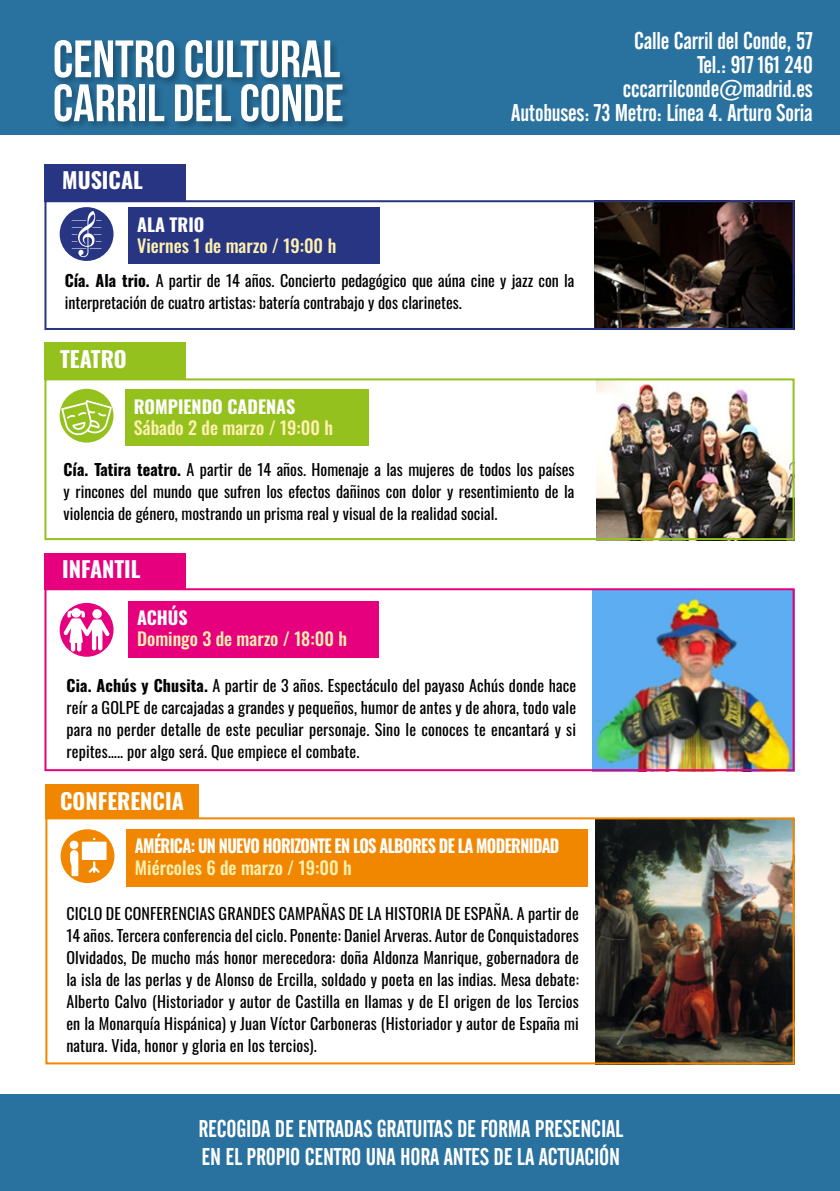
<style>
.page{position:relative;width:840px;height:1191px;background:#fff}
.page>*{position:absolute;margin:0;border:0;box-sizing:border-box;transform-origin:0 0}
.t1{font:700 52.4px/44px "Bebas Neue";color:#fff}
.t2{font:24px/24px "Alternate Gothic No 2 BT";letter-spacing:-.01em;color:#fff;text-align:right}
.t3{font:700 22px "Oswald";color:#fff}
.t4{font:500 18px "Oswald";color:#fef1b0}
.t5{font:700 18px "Oswald";letter-spacing:-.04em;color:#fff;scale:.9 1}
.t6{font:700 18px "Oswald";color:#fff}
.t7{font:700 18px "Oswald";letter-spacing:-.04em;color:#fff}
.t8{font:16px/22px "Oswald";color:#000;text-align:justify}
.s1{font-weight:700}
</style>
<div class="page">
<div style="left:0;top:0;width:839px;height:135px;background:#29729f"></div>
<div style="left:53px;top:38px;width:299px;height:94px;background:#000;opacity:.3"></div>
<div style="left:0;top:1094px;width:839px;height:97px;background:#29729f"></div>
<img style="left:596px;top:381px;width:195px;height:156px">
<div style="left:44px;top:378px;width:750px;height:162px;border:2px solid #95c11f"></div>
<div style="left:44px;top:343px;width:142px;height:37px;background:#95c11f"></div>
<svg style="left:60px;top:389px;width:53px;height:53px"></svg>
<div style="left:125px;top:389px;width:244px;height:56px;background:#95c11f"></div>
<img style="left:594px;top:203px;width:197px;height:124px">
<div style="left:44px;top:200px;width:750px;height:130px;border:2px solid #283583"></div>
<div style="left:44px;top:164px;width:142px;height:38px;background:#283583"></div>
<svg style="left:60px;top:207px;width:53px;height:54px"></svg>
<div style="left:128px;top:207px;width:252px;height:57px;background:#283583"></div>
<img style="left:592px;top:591px;width:199px;height:177px">
<div style="left:44px;top:588px;width:750px;height:183px;border:2px solid #e6007d"></div>
<div style="left:44px;top:553px;width:142px;height:37px;background:#e6007d"></div>
<svg style="left:60px;top:603px;width:53px;height:53px"></svg>
<div style="left:128px;top:601px;width:251px;height:57px;background:#e6007d"></div>
<img style="left:595px;top:820px;width:196px;height:241px">
<div style="left:45px;top:817px;width:749px;height:247px;border:2px solid #f18700"></div>
<div style="left:45px;top:784px;width:154px;height:34px;background:#f18700"></div>
<div style="left:126px;top:828px;width:461px;height:58px;background:#f18700"></div>
<svg style="left:61px;top:829px;width:53px;height:54px"></svg>
<h1 class="t1" style="left:53px;top:36px;width:292px">CENTRO CULTURAL<br>CARRIL DEL CONDE</h1>
<h2 class="t2" style="left:511px;top:29px;width:303px">Calle Carril del Conde, 57<br>Tel.: 917 161 240 cccarrilconde@madrid.es<br>Autobuses: 73 Metro: Línea 4. Arturo Soria</h2>
<h3 class="t3" style="left:62px;top:169px;width:82px">MUSICAL</h3>
<p class="t7" style="left:137px;top:215px;width:69px">ALA TRIO</p>
<p class="t4" style="left:137px;top:237px;width:200px">Viernes 1 de marzo / 19:00 h</p>
<p class="t8" style="left:65px;top:268px;width:511px"><span class="s1">Cía. Ala trio.</span> A partir de 14 años. Concierto pedagógico que aúna cine y jazz con la interpretación de cuatro artistas: batería contrabajo y dos clarinetes.</p>
<h3 class="t3" style="left:60px;top:347px;width:68px">TEATRO</h3>
<p class="t6" style="left:134px;top:397px;width:163px">ROMPIENDO CADENAS</p>
<p class="t4" style="left:134px;top:419px;width:200px">Sábado 2 de marzo / 19:00 h</p>
<p class="t8" style="left:64px;top:457px;width:512px"><span class="s1">Cía. Tatira teatro.</span> A partir de 14 años. Homenaje a las mujeres de todos los países y rincones del mundo que sufren los efectos dañinos con dolor y resentimiento de la violencia de género, mostrando un prisma real y visual de la realidad social.</p>
<h3 class="t3" style="left:62px;top:557px;width:80px">INFANTIL</h3>
<p class="t7" style="left:137px;top:608px;width:52px">ACHÚS</p>
<p class="t4" style="left:137px;top:629px;width:211px">Domingo 3 de marzo / 18:00 h</p>
<p class="t8" style="left:67px;top:672px;width:510px"><span class="s1">Cia. Achús y Chusita.</span> A partir de 3 años. Espectáculo del payaso Achús donde hace reír a GOLPE de carcajadas a grandes y pequeños, humor de antes y de ahora, todo vale para no perder detalle de este peculiar personaje. Sino le conoces te encantará y si repites….. por algo será. Que empiece el combate.</p>
<h3 class="t3" style="left:60px;top:790px;width:125px">CONFERENCIA</h3>
<p class="t5" style="left:135px;top:836px;width:473px">AMÉRICA: UN NUEVO HORIZONTE EN LOS ALBORES DE LA MODERNIDAD</p>
<p class="t4" style="left:135px;top:858px;width:218px">Miércoles 6 de marzo / 19:00 h</p>
<p class="t8" style="left:66px;top:900px;width:513px">CICLO DE CONFERENCIAS GRANDES CAMPAÑAS DE LA HISTORIA DE ESPAÑA. A partir de 14 años. Tercera conferencia del ciclo. Ponente: Daniel Arveras. Autor de Conquistadores Olvidados, De mucho más honor merecedora: doña Aldonza Manrique, gobernadora de la isla de las perlas y de Alonso de Ercilla, soldado y poeta en las indias. Mesa debate:<br>Alberto Calvo (Historiador y autor de Castilla en llamas y de El origen de los Tercios en la Monarquía Hispánica) y Juan Víctor Carboneras (Historiador y autor de España mi natura. Vida, honor y gloria en los tercios).</p>
<h2 class="t2" style="left:198px;top:1115px;width:426px;line-height:28px;text-align:left">RECOGIDA DE ENTRADAS GRATUITAS DE FORMA PRESENCIAL<br>EN EL PROPIO CENTRO UNA HORA ANTES DE LA ACTUACIÓN</h2>
</div>
